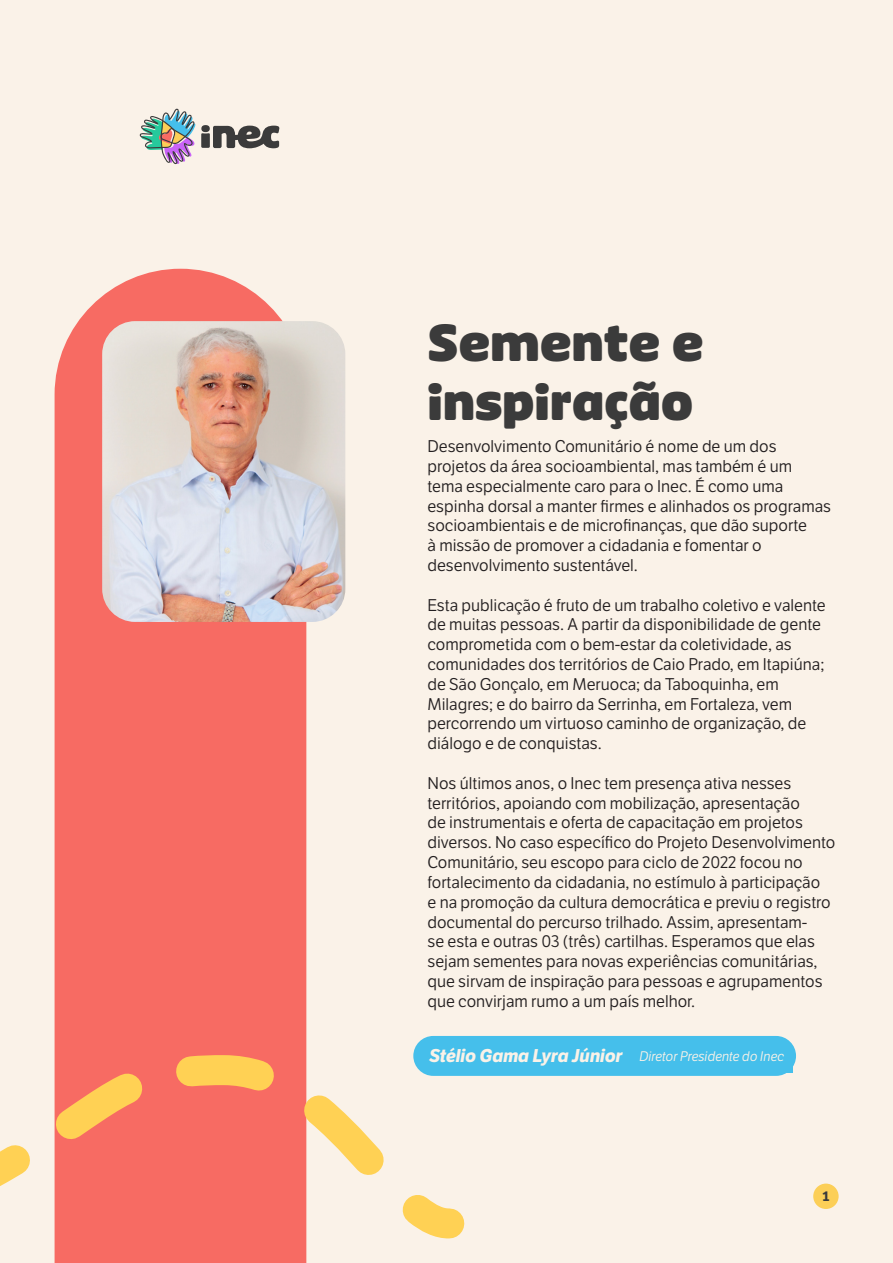
<style>
.page{position:relative;width:893px;height:1263px;background:#faf2e8}
.page>*{position:absolute;margin:0;border:0;box-sizing:border-box;transform-origin:0 0}
.t1{font:49.5px "Pinup";color:#3b3b3b}
.t2{font:italic 700 18px "LFT Etica";color:#faf2e8}
.t3{font:16.5px/19.8px "LFT Etica";color:#231f20}
.t4{font:italic 13.5px "LFT Etica";color:#faf2e8}
.t5{font:700 13.5px "LFT Etica";color:#3b3b3b}
</style>
<div class="page">
<svg style="left:55px;top:269px;width:251px;height:994px;background:#f7776e"></svg>
<svg style="left:140px;top:109px;width:140px;height:56px"></svg>
<div style="left:413px;top:1036px;width:383px;height:40px;background:#45bfeb;border-radius:20px"></div>
<div style="left:639px;top:1051px;width:154px;height:22px;background:#45bfeb"></div>
<img style="left:102px;top:321px;width:243px;height:301px">
<div style="left:813px;top:1183px;width:26px;height:26px;background:#fccf57;border-radius:50%"></div>
<svg style="left:0;top:775px;width:480px;height:478px"></svg>
<p class="t1" style="left:427px;top:313px;width:278px">Semente e</p>
<p class="t1" style="left:427px;top:372px;width:267px">inspiração</p>
<p class="t3" style="left:427px;top:437px;width:405px">Desenvolvimento Comunitário é nome de um dos projetos da área socioambiental, mas também é um tema especialmente caro para o Inec. É como uma espinha dorsal a manter firmes e alinhados os programas socioambientais e de microfinanças, que dão suporte<br>à missão de promover a cidadania e fomentar o desenvolvimento sustentável.</p>
<p class="t3" style="left:427px;top:595px;width:400px">Esta publicação é fruto de um trabalho coletivo e valente de muitas pessoas. A partir da disponibilidade de gente comprometida com o bem-estar da coletividade, as comunidades dos territórios de Caio Prado, em Itapiúna; de São Gonçalo, em Meruoca; da Taboquinha, em Milagres; e do bairro da Serrinha, em Fortaleza, vem percorrendo um virtuoso caminho de organização, de diálogo e de conquistas.</p>
<p class="t3" style="left:427px;top:774px;width:410px">Nos últimos anos, o Inec tem presença ativa nesses territórios, apoiando com mobilização, apresentação<br>de instrumentais e oferta de capacitação em projetos diversos. No caso específico do Projeto Desenvolvimento Comunitário, seu escopo para ciclo de 2022 focou no fortalecimento da cidadania, no estímulo à participação<br>e na promoção da cultura democrática e previu o registro documental do percurso trilhado. Assim, apresentam-<br>se esta e outras 03 (três) cartilhas. Esperamos que elas sejam sementes para novas experiências comunitárias, que sirvam de inspiração para pessoas e agrupamentos que convirjam rumo a um país melhor.</p>
<p class="t2" style="left:429px;top:1044px;width:195px">Stélio Gama Lyra Júnior</p>
<p class="t4" style="left:639px;top:1049px;width:146px">Diretor Presidente do Inec</p>
<p class="t5" style="left:822px;top:1188px;width:9px">1</p>
</div>
